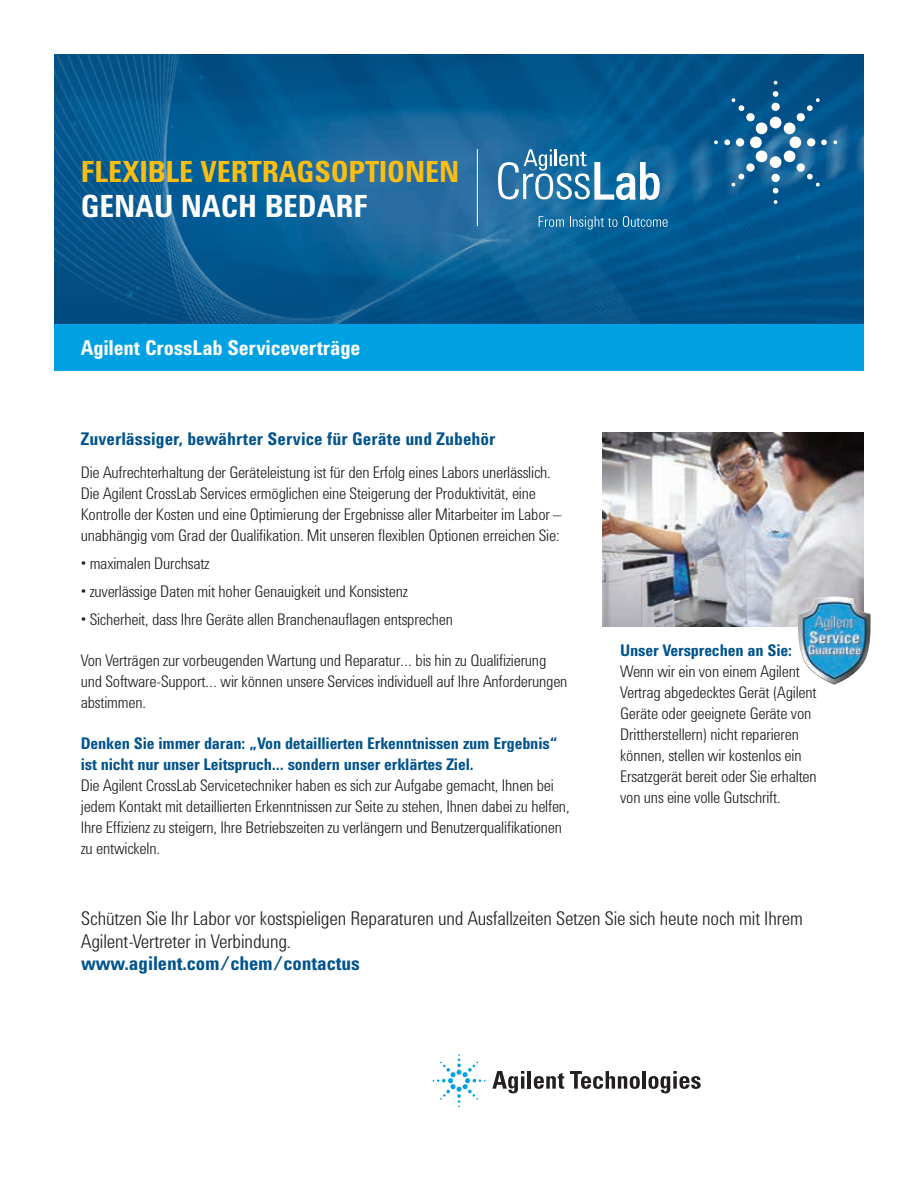
<style>
.page{position:relative;width:918px;height:1188px;background:#fff}
.page>*{position:absolute;margin:0;border:0;box-sizing:border-box;transform-origin:0 0}
.t1{font:700 31.5px "Agilent Condensed CFF";letter-spacing:-.005em;color:#fff}
.t2{font:700 30px "Agilent Condensed CFF";letter-spacing:-.005em;color:#fdbe12}
.t3{font:700 21px "Agilent Condensed CFF";letter-spacing:-.01em;color:#fff}
.t4{font:300 19.5px/22.5px "Agilent Condensed CFF";letter-spacing:-.005em;color:#231f20}
.t5{font:700 19.5px "Agilent Condensed CFF";letter-spacing:-.005em;color:#00538d}
.t6{font:700 18px "Agilent Condensed CFF";color:#00538d}
.t7{font:300 16.5px/21px "Agilent Condensed CFF";letter-spacing:-.01em;color:#231f20}
.t8{font:700 16.5px/21px "Agilent Condensed CFF";letter-spacing:-.01em;color:#00538d}
</style>
<div class="page">
<img style="left:54px;top:54px;width:217px;height:270px">
<img style="left:271px;top:54px;width:593px;height:270px">
<div style="left:54px;top:324px;width:810px;height:47px;background:#00a1e3"></div>
<svg style="left:492px;top:1071px;width:32px;height:22px"></svg>
<hr style="left:528px;top:1071px;width:3px;height:18px;background:#231f20">
<svg style="left:534px;top:1073px;width:30px;height:16px"></svg>
<svg style="left:570px;top:1071px;width:70px;height:18px"></svg>
<hr style="left:642px;top:1071px;width:4px;height:18px;background:#231f20">
<svg style="left:648px;top:1071px;width:53px;height:22px"></svg>
<svg style="left:433px;top:1054px;width:53px;height:53px"></svg>
<svg style="left:774px;top:81px;width:4px;height:4px"></svg>
<svg style="left:833px;top:140px;width:4px;height:4px"></svg>
<svg style="left:774px;top:200px;width:4px;height:4px"></svg>
<svg style="left:714px;top:140px;width:4px;height:4px"></svg>
<svg style="left:724px;top:91px;width:103px;height:103px"></svg>
<svg style="left:498px;top:149px;width:162px;height:51px"></svg>
<svg style="left:539px;top:216px;width:25px;height:11px"></svg>
<svg style="left:570px;top:216px;width:98px;height:14px"></svg>
<hr style="left:477px;top:149px;width:1px;height:77px;background:#fff">
<img style="left:602px;top:432px;width:262px;height:194px">
<img style="left:798px;top:596px;width:73px;height:89px">
<h2 class="t2" style="left:81px;top:149px;width:380px">FLEXIBLE VERTRAGSOPTIONEN</h2>
<h1 class="t1" style="left:81px;top:182px;width:289px">GENAU NACH BEDARF</h1>
<p class="t3" style="left:81px;top:332px;width:281px">Agilent CrossLab Serviceverträge</p>
<p class="t6" style="left:81px;top:425px;width:416px">Zuverlässiger, bewährter Service für Geräte und Zubehör</p>
<p class="t7" style="left:81px;top:461px;width:482px">Die Aufrechterhaltung der Geräteleistung ist für den Erfolg eines Labors unerlässlich.<br>Die Agilent CrossLab Services ermöglichen eine Steigerung der Produktivität, eine Kontrolle der Kosten und eine Optimierung der Ergebnisse aller Mitarbeiter im Labor – unabhängig vom Grad der Qualifikation. Mit unseren flexiblen Optionen erreichen Sie:</p>
<p class="t7" style="left:81px;top:552px;width:130px">• maximalen Durchsatz</p>
<p class="t7" style="left:81px;top:579px;width:329px">• zuverlässige Daten mit hoher Genauigkeit und Konsistenz</p>
<p class="t7" style="left:81px;top:607px;width:374px">• Sicherheit, dass Ihre Geräte allen Branchenauflagen entsprechen</p>
<p class="t7" style="left:81px;top:648px;width:488px">Von Verträgen zur vorbeugenden Wartung und Reparatur… bis hin zu Qualifizierung und Software-Support… wir können unsere Services individuell auf Ihre Anforderungen abstimmen.</p>
<p class="t8" style="left:81px;top:732px;width:479px">Denken Sie immer daran: „Von detaillierten Erkenntnissen zum Ergebnis“ ist nicht nur unser Leitspruch… sondern unser erklärtes Ziel.</p>
<p class="t7" style="left:81px;top:774px;width:490px">Die Agilent CrossLab Servicetechniker haben es sich zur Aufgabe gemacht, Ihnen bei jedem Kontakt mit detaillierten Erkenntnissen zur Seite zu stehen, Ihnen dabei zu helfen, Ihre Effizienz zu steigern, Ihre Betriebszeiten zu verlängern und Benutzerqualifikationen zu entwickeln.</p>
<p class="t8" style="left:620px;top:639px;width:173px">Unser Versprechen an Sie:</p>
<p class="t7" style="left:620px;top:660px;width:198px">Wenn wir ein von einem Agilent Vertrag abgedecktes Gerät (Agilent Geräte oder geeignete Geräte von Drittherstellern) nicht reparieren können, stellen wir kostenlos ein Ersatzgerät bereit oder Sie erhalten von uns eine volle Gutschrift.</p>
<p class="t4" style="left:81px;top:906px;width:723px">Schützen Sie Ihr Labor vor kostspieligen Reparaturen und Ausfallzeiten Setzen Sie sich heute noch mit Ihrem<br>Agilent-Vertreter in Verbindung.</p>
<p class="t5" style="left:81px;top:949px;width:280px">www.agilent.com/chem/contactus</p>
</div>
